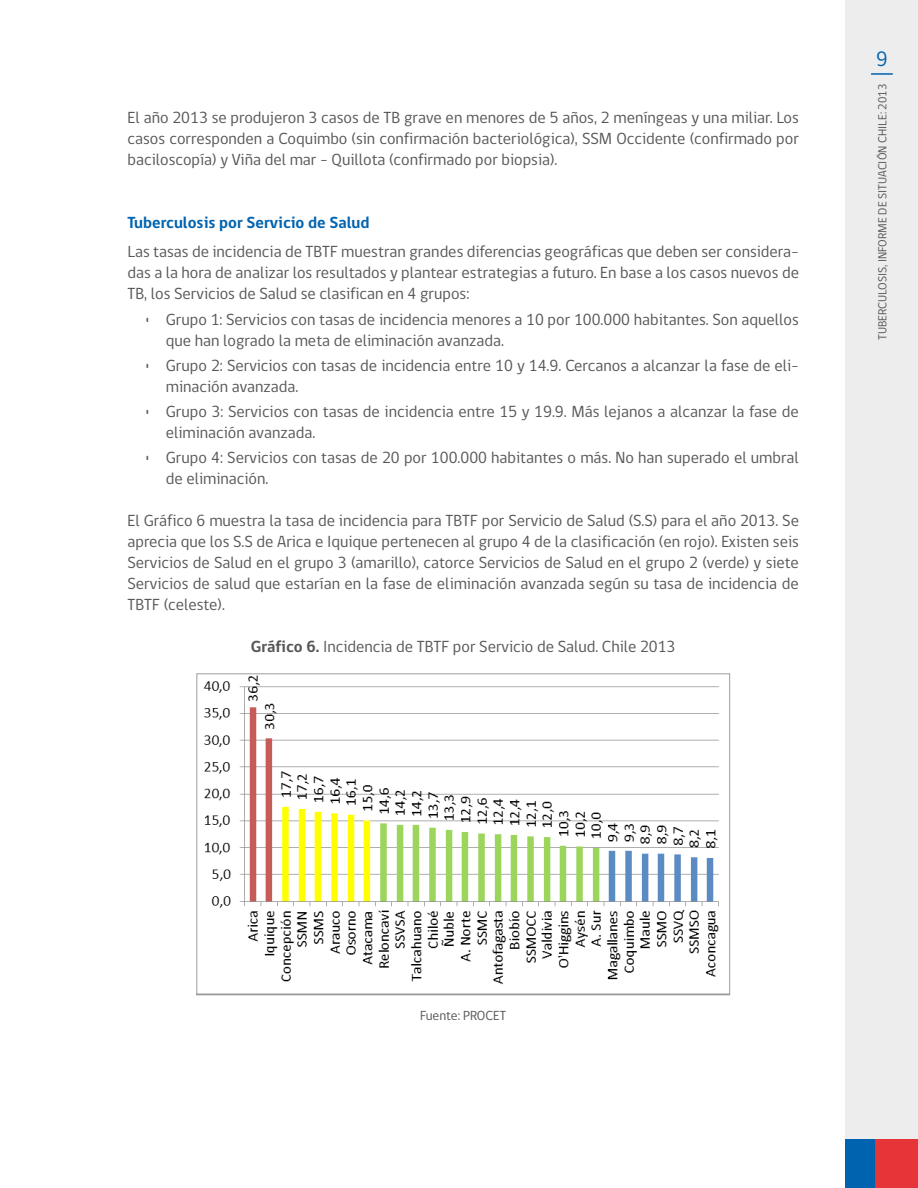
<style>
.page{position:relative;width:918px;height:1188px;background:#fff}
.page>*{position:absolute;margin:0;border:0;box-sizing:border-box;transform-origin:0 0}
.t1{font:21.3px "gob CL";color:#0063af}
.t2{font:16.5px/21px "gob CL";color:#575756}
.t3{font:700 16.5px "gob CL";color:#0063af}
.t4{font:13.5px "gob CL";color:#575756}
.t5{font:12px "gob CL";color:#575756}
.s1{font-weight:700}
</style>
<div class="page">
<div style="left:845px;top:0;width:73px;height:1188px;background:#ededed"></div>
<div style="left:845px;top:1139px;width:30px;height:49px;background:#0063af"></div>
<div style="left:875px;top:1139px;width:43px;height:49px;background:#e73439"></div>
<hr style="left:871px;top:73px;width:22px;height:2px;background:#0063af">
<img style="left:203px;top:675px;width:516px;height:310px">
<p class="t2" style="left:128px;top:107px;width:673px;text-align:justify">El año 2013 se produjeron 3 casos de TB grave en menores de 5 años, 2 meníngeas y una miliar. Los casos corresponden a Coquimbo (sin confirmación bacteriológica), SSM Occidente (confirmado por baciloscopía) y Viña del mar – Quillota (confirmado por biopsia).</p>
<p class="t3" style="left:128px;top:211px;width:244px">Tuberculosis por Servicio de Salud</p>
<p class="t2" style="left:128px;top:242px;width:673px;text-align:justify">Las tasas de incidencia de TBTF muestran grandes diferencias geográficas que deben ser considera&shy;das a la hora de analizar los resultados y plantear estrategias a futuro. En base a los casos nuevos de TB, los Servicios de Salud se clasifican en 4 grupos:</p>
<p class="t2" style="left:166px;top:309px;width:635px;text-indent:-21px">• Grupo 1: Servicios con tasas de incidencia menores a 10 por 100.000 habitantes. Son aquellos que han logrado la meta de eliminación avanzada.</p>
<p class="t2" style="left:166px;top:355px;width:635px;text-indent:-21px">• Grupo 2: Servicios con tasas de incidencia entre 10 y 14.9. Cercanos a alcanzar la fase de eli&shy;minación avanzada.</p>
<p class="t2" style="left:166px;top:402px;width:635px;text-indent:-21px">• Grupo 3: Servicios con tasas de incidencia entre 15 y 19.9. Más lejanos a alcanzar la fase de eliminación avanzada.</p>
<p class="t2" style="left:166px;top:448px;width:635px;text-indent:-21px">• Grupo 4: Servicios con tasas de 20 por 100.000 habitantes o más. No han superado el umbral de eliminación.</p>
<p class="t2" style="left:128px;top:511px;width:673px;text-align:justify">El Gráfico 6 muestra la tasa de incidencia para TBTF por Servicio de Salud (S.S) para el año 2013. Se aprecia que los S.S de Arica e Iquique pertenecen al grupo 4 de la clasificación (en rojo). Existen seis Servicios de Salud en el grupo 3 (amarillo), catorce Servicios de Salud en el grupo 2 (verde) y siete Servicios de salud que estarían en la fase de eliminación avanzada según su tasa de incidencia de TBTF (celeste).</p>
<p class="t2" style="left:251px;top:637px;width:426px"><span class="s1">Gráfico 6.</span> Incidencia de TBTF por Servicio de Salud. Chile 2013</p>
<p class="t1" style="left:876px;top:44px;width:13px">9</p>
<p class="t5" style="left:874px;top:340px;width:258px;rotate:-90deg">TUBERCULOSIS, INFORME DE SITUACIÓN CHILE: 2013</p>
<p class="t4" style="left:420px;top:1006px;width:87px">Fuente: PROCET</p>
</div>
